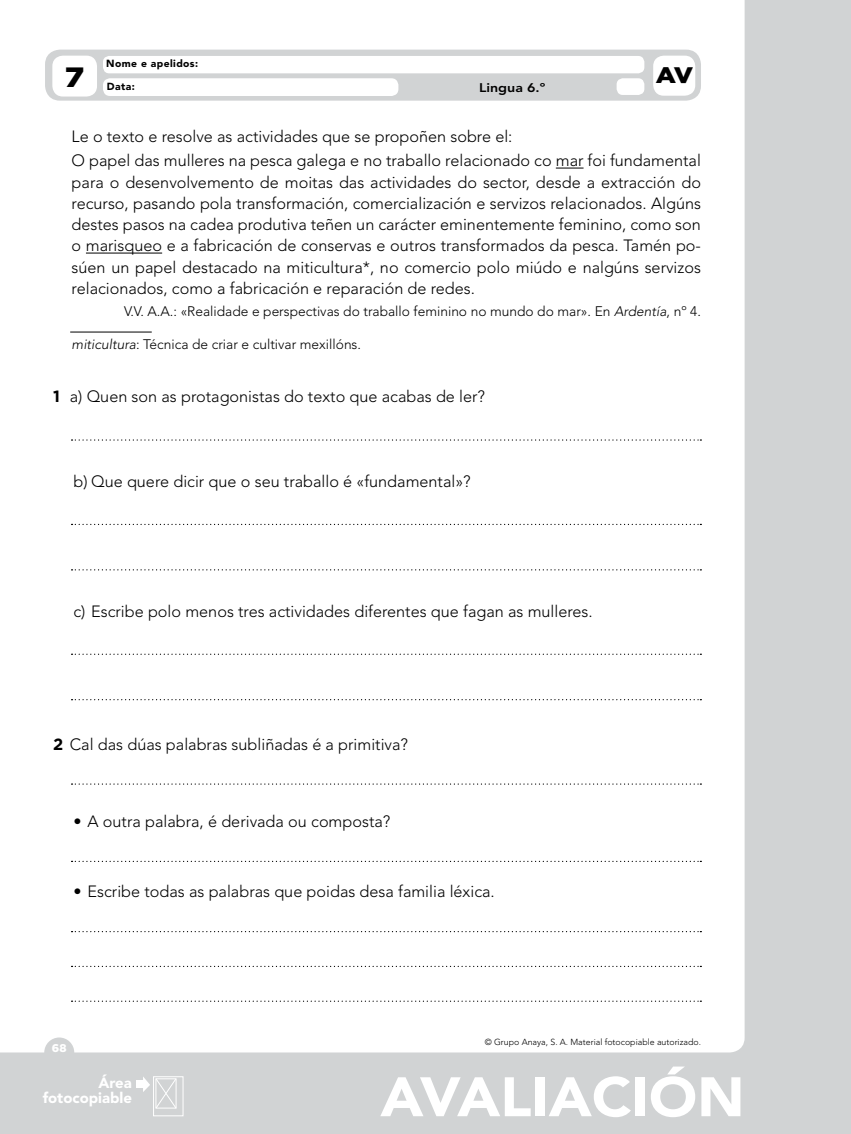
<style>
.page{position:relative;width:851px;height:1134px;background:#fff}
.page>*{position:absolute;margin:0;border:0;box-sizing:border-box;transform-origin:0 0}
.t1{font:900 55px "Avenir LT Std";color:#fff;scale:1.06 1}
.t2{font:900 27.88px "Gotham";color:#000;scale:1.13 1}
.t3{font:900 22.5px "Gotham";color:#000;scale:1.13 1}
.nuclActivSin{font:300 16.25px/21.2px "Avenir LT Std";color:#000;text-align:justify}
.nuclTextoPieAreaFoto{font:900 14.88px/14.9px "Avenir LT Std";color:#fff;text-align:right}
.nuclActivSin-2{font:300 13.75px "Avenir LT Std";color:#000}
.t4{font:800 12.5px "Avenir LT Std";color:#000;scale:1.13 1}
.numeroFolio{font:900 11.25px "Gotham";color:#fff}
.t5{font:900 10.25px "Avenir LT Std";letter-spacing:.04em;color:#000}
.nuclCopyFotocoIzqui{font:300 8.75px "Avenir LT Std";color:#000}
.s1{font-style:italic}
.s2{font-family:"Gotham";font-weight:700}
</style>
<div class="page">
<div style="left:0;top:0;width:850px;height:1134px;background:#d1d3d4"></div>
<div style="left:0;top:0;width:744px;height:1052px;background:#fff"></div>
<div style="left:44px;top:1037px;width:30px;height:30px;background:#d1d3d4;border-radius:50%"></div>
<div style="left:153px;top:1076px;width:30px;height:40px;border:1px solid #fff"></div>
<svg style="left:143px;top:1076px;width:34px;height:33px"></svg>
<div style="left:136px;top:1081px;width:8px;height:7px;background:#fff"></div>
<div style="left:45px;top:50px;width:656px;height:51px;background:#d1d3d4;border-radius:15px"></div>
<div style="left:52px;top:56px;width:45px;height:41px;background:#fff;border-radius:11px"></div>
<div style="left:616px;top:78px;width:28px;height:17px;background:#fff;border-radius:6px"></div>
<div style="left:653px;top:56px;width:42px;height:40px;background:#fff;border-radius:11px"></div>
<div style="left:103px;top:78px;width:295px;height:18px;background:#fff;border-radius:7px"></div>
<div style="left:103px;top:56px;width:541px;height:17px;background:#fff;border-radius:6px"></div>
<svg style="left:555px;top:168px;width:28px;height:1px"></svg>
<hr style="left:86px;top:253px;width:76px;height:1px;background:#000">
<svg style="left:71px;top:439px;width:630px;height:2px"></svg>
<svg style="left:71px;top:524px;width:630px;height:1px"></svg>
<svg style="left:71px;top:569px;width:630px;height:1px"></svg>
<svg style="left:71px;top:654px;width:630px;height:1px"></svg>
<svg style="left:71px;top:699px;width:630px;height:1px"></svg>
<svg style="left:71px;top:783px;width:630px;height:2px"></svg>
<svg style="left:71px;top:861px;width:630px;height:1px"></svg>
<svg style="left:71px;top:931px;width:630px;height:1px"></svg>
<svg style="left:71px;top:966px;width:630px;height:1px"></svg>
<svg style="left:71px;top:1000px;width:630px;height:2px"></svg>
<hr style="left:70px;top:332px;width:82px;height:1px;background:#000">
<p class="t2" style="left:65px;top:58px;width:19px">7</p>
<p class="t5" style="left:106px;top:58px;width:93px">Nome e apelidos:</p>
<p class="t5" style="left:107px;top:80px;width:29px">Data:</p>
<p class="t4" style="left:479px;top:80px;width:60px">Lingua 6.º</p>
<p class="t3" style="left:655px;top:60px;width:34px">AV</p>
<p class="nuclActivSin" style="left:72px;top:125px;width:442px">Le o texto e resolve as actividades que se propoñen sobre el:</p>
<p class="nuclActivSin" style="left:72px;top:150px;width:631px">O papel das mulleres na pesca galega e no traballo relacionado co mar foi fundamental para o desenvolvemento de moitas das actividades do sector, desde a extracción do recurso, pasando pola transformación, comercialización e servizos relacionados. Algúns destes pasos na cadea produtiva teñen un carácter eminentemente feminino, como son o marisqueo e a fabricación de conservas e outros transformados da pesca. Tamén po&shy;súen un papel destacado na miticultura*, no comercio polo miúdo e nalgúns servizos relacionados, como a fabricación e reparación de redes.</p>
<p class="nuclActivSin-2" style="left:124px;top:303px;width:578px">V.V. A.A.: «Realidade e perspectivas do traballo feminino no mundo do mar». En <span class="s1">Ardentía</span>, nº 4.</p>
<p class="nuclActivSin-2" style="left:72px;top:336px;width:291px"><span class="s1">miticultura</span>: Técnica de criar e cultivar mexillóns.</p>
<p class="nuclActivSin" style="left:53px;top:386px;width:433px"><span class="s2">1</span> a) Quen son as protagonistas do texto que acabas de ler?</p>
<p class="nuclActivSin" style="left:73px;top:470px;width:399px">b) Que quere dicir que o seu traballo é «fundamental»?</p>
<p class="nuclActivSin" style="left:73px;top:600px;width:520px">c) Escribe polo menos tres actividades diferentes que fagan as mulleres.</p>
<p class="nuclActivSin" style="left:53px;top:734px;width:356px"><span class="s2">2</span> Cal das dúas palabras subliñadas é a primitiva?</p>
<p class="nuclActivSin" style="left:73px;top:811px;width:318px">• A outra palabra, é derivada ou composta?</p>
<p class="nuclActivSin" style="left:73px;top:881px;width:423px">• Escribe todas as palabras que poidas desa familia léxica.</p>
<p class="numeroFolio" style="left:52px;top:1040px;width:16px">68</p>
<p class="nuclTextoPieAreaFoto" style="left:43px;top:1075px;width:91px">Área fotocopiable</p>
<p class="nuclCopyFotocoIzqui" style="left:484px;top:1037px;width:218px">© Grupo Anaya, S. A. Material fotocopiable autorizado.</p>
<p class="t1" style="left:380px;top:1064px;width:345px">AVALIACIÓN</p>
</div>
